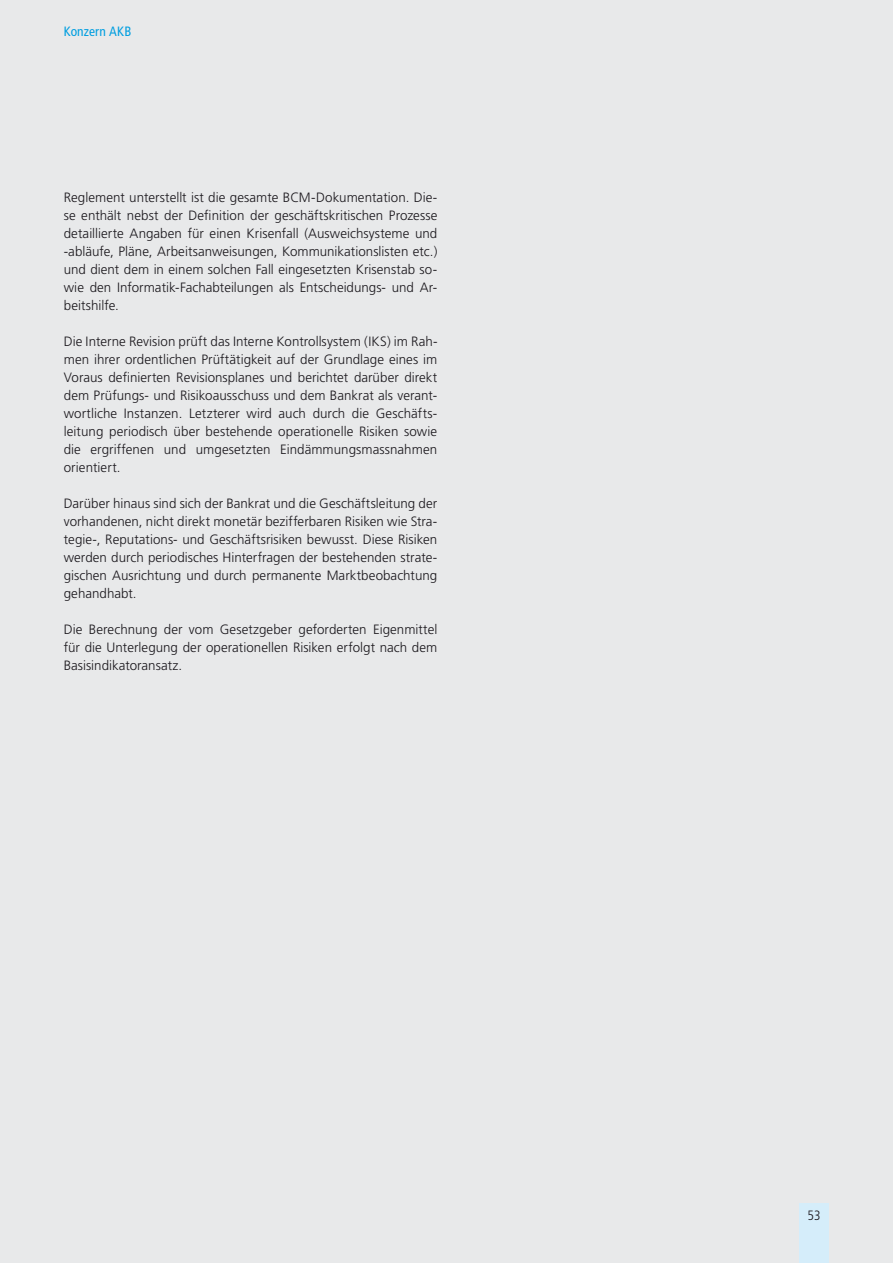
<style>
.page{position:relative;width:893px;height:1263px;background:#e8e9ea}
.page>*{position:absolute;margin:0;border:0;box-sizing:border-box;transform-origin:0 0}
.t1{font:300 13.5px/18px "Frutiger";color:#1a171c;text-align:justify}
.t2{font:condensed 13.5px "Frutiger";letter-spacing:.01em;color:#009ee0}
.t3{font:300 condensed 13.5px "Frutiger";color:#1a171c}
</style>
<div class="page">
<div style="left:799px;top:1203px;width:30px;height:60px;background:#d5edfa"></div>
<p class="t2" style="left:64px;top:26px;width:69px">Konzern AKB</p>
<p class="t1" style="left:64px;top:189px;width:375px">Reglement unterstellt ist die gesamte BCM-Dokumentation. Die&shy;se enthält nebst der Definition der geschäftskritischen Prozesse detaillierte Angaben für einen Krisenfall (Ausweichsysteme und -abläufe, Pläne, Arbeitsanweisungen, Kommunikationslisten etc.) und dient dem in einem solchen Fall eingesetzten Krisenstab so&shy;wie den Informatik-Fachabteilungen als Entscheidungs- und Ar&shy;beitshilfe.</p>
<p class="t1" style="left:64px;top:333px;width:375px">Die Interne Revision prüft das Interne Kontrollsystem (IKS) im Rah&shy;men ihrer ordentlichen Prüftätigkeit auf der Grundlage eines im Voraus definierten Revisionsplanes und berichtet darüber direkt dem Prüfungs- und Risikoausschuss und dem Bankrat als verant&shy;wortliche Instanzen. Letzterer wird auch durch die Geschäfts&shy;leitung periodisch über bestehende operationelle Risiken sowie die ergriffenen und umgesetzten Eindämmungsmassnahmen orientiert.</p>
<p class="t1" style="left:64px;top:495px;width:375px">Darüber hinaus sind sich der Bankrat und die Geschäftsleitung der vorhandenen, nicht direkt monetär bezifferbaren Risiken wie Stra&shy;tegie-, Reputations- und Geschäftsrisiken bewusst. Diese Risiken werden durch periodisches Hinterfragen der bestehenden strate&shy;gischen Ausrichtung und durch permanente Marktbeobachtung gehandhabt.</p>
<p class="t1" style="left:64px;top:621px;width:375px">Die Berechnung der vom Gesetzgeber geforderten Eigenmittel für die Unterlegung der operationellen Risiken erfolgt nach dem Basis indikatoransatz.</p>
<p class="t3" style="left:807px;top:1209px;width:14px">53</p>
</div>
